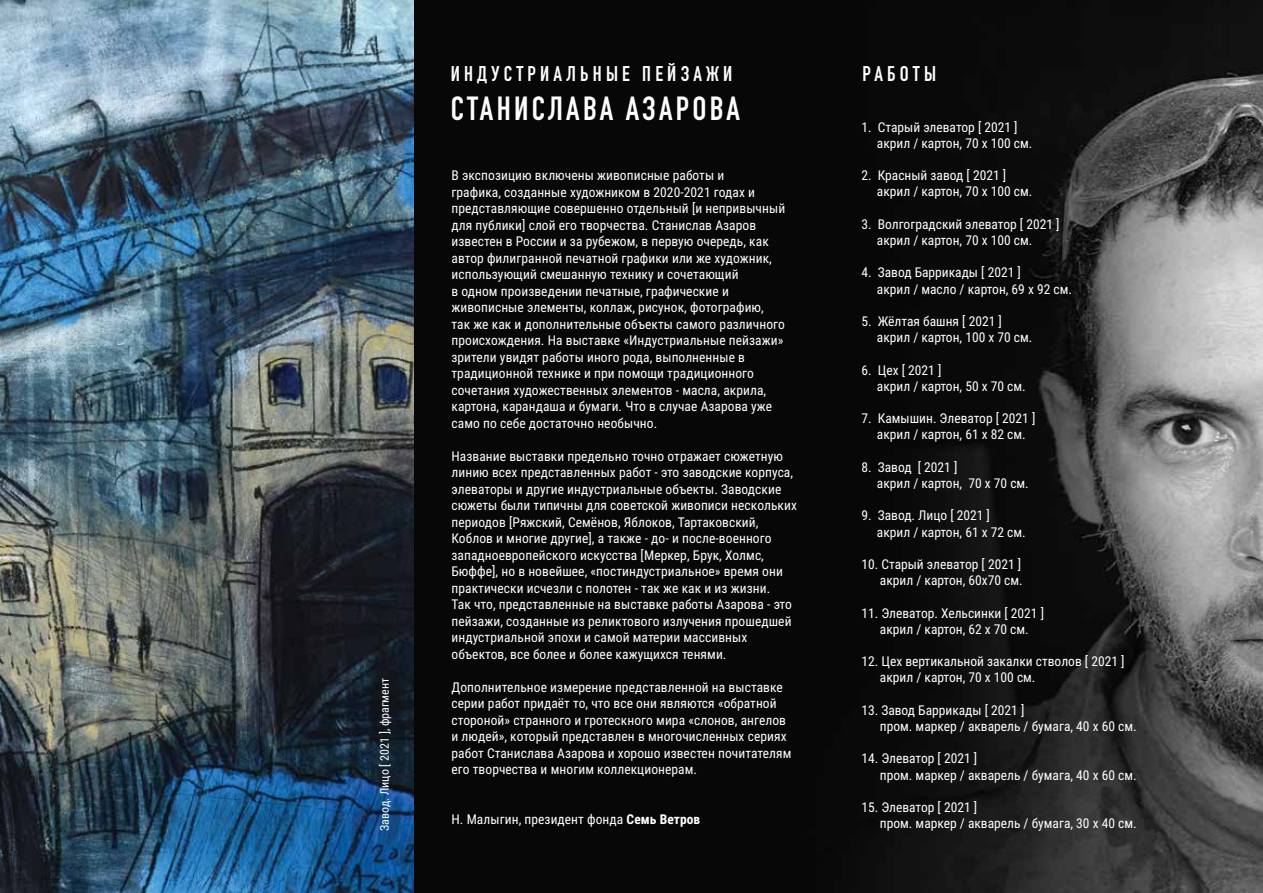
<style>
.page{position:relative;width:1263px;height:893px;background:#fff}
.page>*{position:absolute;margin:0;border:0;box-sizing:border-box;transform-origin:0 0}
.t1{font:700 33px "DIN Condensed";letter-spacing:.1em;color:#fff}
.t2{font:700 21px "DIN Condensed";letter-spacing:.2em;color:#fff}
.t3{font:13.5px/16.5px "Roboto Condensed";letter-spacing:.005em;color:#fff}
.t4{font:12px "Roboto Condensed";color:#fff}
.s1{font-weight:700}
</style>
<div class="page">
<img style="left:413px;top:0;width:850px;height:893px">
<img style="left:0;top:0;width:413px;height:893px">
<p class="t4" style="left:376px;top:831px;width:155px;rotate:-90deg">Завод. Лицо [ 2021 ], фрагмент</p>
<h2 class="t2" style="left:451px;top:59px;width:283px">ИНДУСТРИАЛЬНЫЕ ПЕЙЗАЖИ</h2>
<h1 class="t1" style="left:451px;top:86px;width:291px">СТАНИСЛАВА АЗАРОВА</h1>
<p class="t3" style="left:451px;top:167px;width:335px">В экспозицию включены живописные работы и<br>графика, созданные художником в 2020-2021 годах и представляющие совершенно отдельный [и непривычный для публики] слой его творчества. Станислав Азаров известен в России и за рубежом, в первую очередь, как автор филигранной печатной графики или же художник, использующий смешанную технику и сочетающий<br>в одном произведении печатные, графические и живописные элементы, коллаж, рисунок, фотографию, так же как и дополнительные объекты самого различного происхождения. На выставке «Индустриальные пейзажи» зрители увидят работы иного рода, выполненные в традиционной технике и при помощи традиционного сочетания художественных элементов - масла, акрила, картона, карандаша и бумаги. Что в случае Азарова уже само по себе достаточно необычно.</p>
<p class="t3" style="left:451px;top:447px;width:347px">Название выставки предельно точно отражает сюжетную линию всех представленных работ - это заводские корпуса, элеваторы и другие индустриальные объекты. Заводские сюжеты были типичны для советской живописи нескольких периодов [Ряжский, Семёнов, Яблоков, Тартаковский, Коблов и многие другие], а также - до- и после-военного западноевропейского искусства [Меркер, Брук, Холмс, Бюффе], но в новейшее, «постиндустриальное» время они практически исчезли с полотен - так же как и из жизни.<br>Так что, представленные на выставке работы Азарова - это пейзажи, созданные из реликтового излучения прошедшей индустриальной эпохи и самой материи массивных объектов, все более и более кажущихся тенями.</p>
<p class="t3" style="left:451px;top:678px;width:341px">Дополнительное измерение представленной на выставке серии работ придаёт то, что все они являются «обратной стороной» странного и гротескного мира «слонов, ангелов и людей», который представлен в многочисленных сериях работ Станислава Азарова и хорошо известен почитателям его творчества и многим коллекционерам.</p>
<p class="t3" style="left:451px;top:810px;width:250px">Н. Малыгин, президент фонда <span class="s1">Семь Ветров</span></p>
<h2 class="t2" style="left:862px;top:59px;width:75px">РАБОТЫ</h2>
<p class="t3" style="left:877px;top:118px;width:157px;text-indent:-15px">1. Старый элеватор [ 2021 ] акрил / картон, 70 х 100 см.</p>
<p class="t3" style="left:877px;top:167px;width:157px;text-indent:-15px">2. Красный завод [ 2021 ] акрил / картон, 70 х 100 см.</p>
<p class="t3" style="left:877px;top:215px;width:184px;text-indent:-15px">3. Волгоградский элеватор [ 2021 ] акрил / картон, 70 х 100 см.</p>
<p class="t3" style="left:877px;top:264px;width:197px;text-indent:-15px">4. Завод Баррикады [ 2021 ]<br>акрил / масло / картон, 69 х 92 см.</p>
<p class="t3" style="left:877px;top:313px;width:157px;text-indent:-15px">5. Жёлтая башня [ 2021 ] акрил / картон, 100 х 70 см.</p>
<p class="t3" style="left:877px;top:361px;width:150px;text-indent:-15px">6. Цех [ 2021 ]<br>акрил / картон, 50 х 70 см.</p>
<p class="t3" style="left:861px;top:410px;width:175px;text-align:center">7. Камышин. Элеватор [ 2021 ] акрил / картон, 61 х 82 см.</p>
<p class="t3" style="left:877px;top:458px;width:153px;text-indent:-15px">8. Завод [ 2021 ]<br>акрил / картон, 70 х 70 см.</p>
<p class="t3" style="left:877px;top:507px;width:150px;text-indent:-15px">9. Завод. Лицо [ 2021 ] акрил / картон, 61 х 72 см.</p>
<p class="t3" style="left:861px;top:556px;width:163px;text-align:right">10. Старый элеватор [ 2021 ] акрил / картон, 60х70 см.</p>
<p class="t3" style="left:861px;top:604px;width:184px;text-align:center">11. Элеватор. Хельсинки [ 2021 ] акрил / картон, 62 х 70 см.</p>
<p class="t3" style="left:880px;top:653px;width:246px;text-indent:-19px">12. Цех вертикальной закалки стволов [ 2021 ] акрил / картон, 70 х 100 см.</p>
<p class="t3" style="left:880px;top:701px;width:258px;text-indent:-19px">13. Завод Баррикады [ 2021 ]<br>пром. маркер / акварель / бумага, 40 х 60 см.</p>
<p class="t3" style="left:880px;top:750px;width:258px;text-indent:-19px">14. Элеватор [ 2021 ]<br>пром. маркер / акварель / бумага, 40 х 60 см.</p>
<p class="t3" style="left:880px;top:799px;width:258px;text-indent:-19px">15. Элеватор [ 2021 ]<br>пром. маркер / акварель / бумага, 30 х 40 см.</p>
</div>
